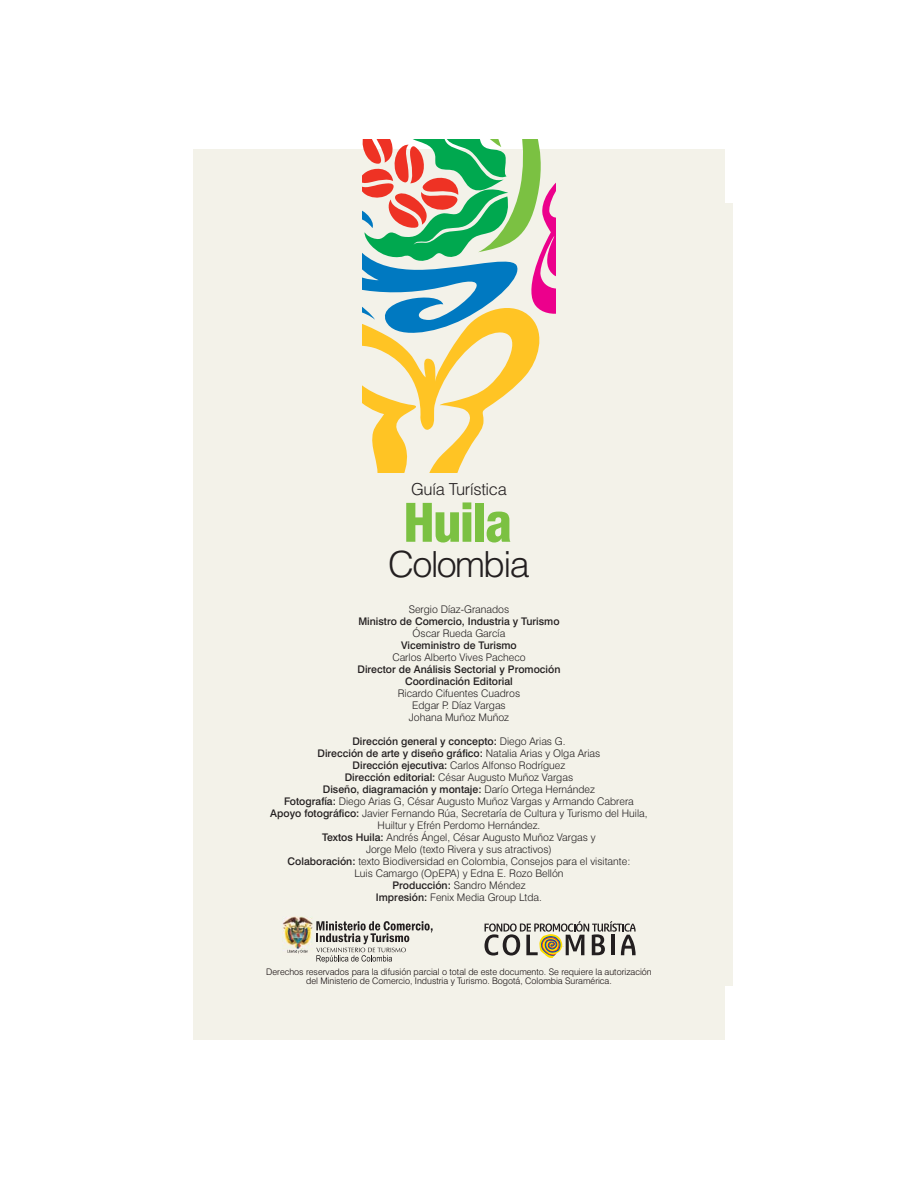
<style>
.page{position:relative;width:918px;height:1188px;background:#fff}
.page>*{position:absolute;margin:0;border:0;box-sizing:border-box;transform-origin:0 0}
.t1{font:800 condensed 54.45px "Helvetica 87";letter-spacing:-.03em;color:#7bc142}
.t2{font:300 36px "Helvetica";letter-spacing:-.05em;color:#231f20}
.t3{font:300 16.5px "Helvetica";letter-spacing:-.02em;color:#231f20}
.t4{font:300 10.5px/12px "Swiss 721 BT";color:#231f20;text-align:center}
.t5{font:500 10.5px/12px "Swiss 721 BT";color:#231f20;text-align:center}
.t6{font:300 9px/9px "Swiss 721 BT";color:#130b0c;text-align:center}
.s1{font-weight:500}
</style>
<div class="page">
<div style="left:703px;top:203px;width:30px;height:782px;background:#f3f2e9"></div>
<div style="left:193px;top:149px;width:532px;height:890px;background:#f3f2e9"></div>
<svg style="left:316px;top:921px;width:117px;height:42px"></svg>
<img style="left:282px;top:916px;width:31px;height:38px">
<svg style="left:287px;top:950px;width:21px;height:3px"></svg>
<svg style="left:485px;top:921px;width:151px;height:37px"></svg>
<svg style="left:363px;top:139px;width:192px;height:333px"></svg>
<h3 class="t3" style="left:411px;top:483px;width:97px">Guía Turística</h3>
<h1 class="t1" style="left:403px;top:491px;width:110px">Huila</h1>
<h2 class="t2" style="left:388px;top:551px;width:143px">Colombia</h2>
<p class="t4" style="left:409px;top:604px;width:102px">Sergio Díaz-Granados</p>
<p class="t5" style="left:358px;top:616px;width:203px">Ministro de Comercio, Industria y Turismo</p>
<p class="t4" style="left:413px;top:628px;width:94px">Óscar Rueda García</p>
<p class="t5" style="left:401px;top:640px;width:117px">Viceministro de Turismo</p>
<p class="t4" style="left:392px;top:652px;width:135px">Carlos Alberto Vives Pacheco</p>
<p class="t5" style="left:358px;top:664px;width:204px">Director de Análisis Sectorial y Promoción<br>Coordinación Editorial</p>
<p class="t4" style="left:398px;top:688px;width:124px">Ricardo Cifuentes Cuadros<br>Edgar P. Díaz Vargas<br>Johana Muñoz Muñoz</p>
<p class="t4" style="left:270px;top:736px;width:379px"><span class="s1">Dirección general y concepto:</span> Diego Arias G.<br><span class="s1">Dirección de arte y diseño gráfico:</span> Natalia Arias y Olga Arias<br><span class="s1">Dirección ejecutiva:</span> Carlos Alfonso Rodríguez<br><span class="s1">Dirección editorial:</span> César Augusto Muñoz Vargas<br><span class="s1">Diseño, diagramación y montaje:</span> Darío Ortega Hernández<br><span class="s1">Fotografía:</span> Diego Arias G, César Augusto Muñoz Vargas y Armando Cabrera <span class="s1">Apoyo fotográfico:</span> Javier Fernando Rúa, Secretaría de Cultura y Turismo del Huila, Huiltur y Efrén Perdomo Hernández.<br><span class="s1">Textos Huila:</span> Andrés Ángel, César Augusto Muñoz Vargas y<br>Jorge Melo (texto Rivera y sus atractivos)<br><span class="s1">Colaboración:</span> texto Biodiversidad en Colombia, Consejos para el visitante:<br>Luis Camargo (OpEPA) y Edna E. Rozo Bellón<br><span class="s1">Producción:</span> Sandro Méndez<br><span class="s1">Impresión:</span> Fenix Media Group Ltda.</p>
<p class="t6" style="left:266px;top:968px;width:387px">Derechos reservados para la difusión parcial o total de este documento. Se requiere la autorización del Ministerio de Comercio, Industria y Turismo. Bogotá, Colombia Suramérica.</p>
</div>
